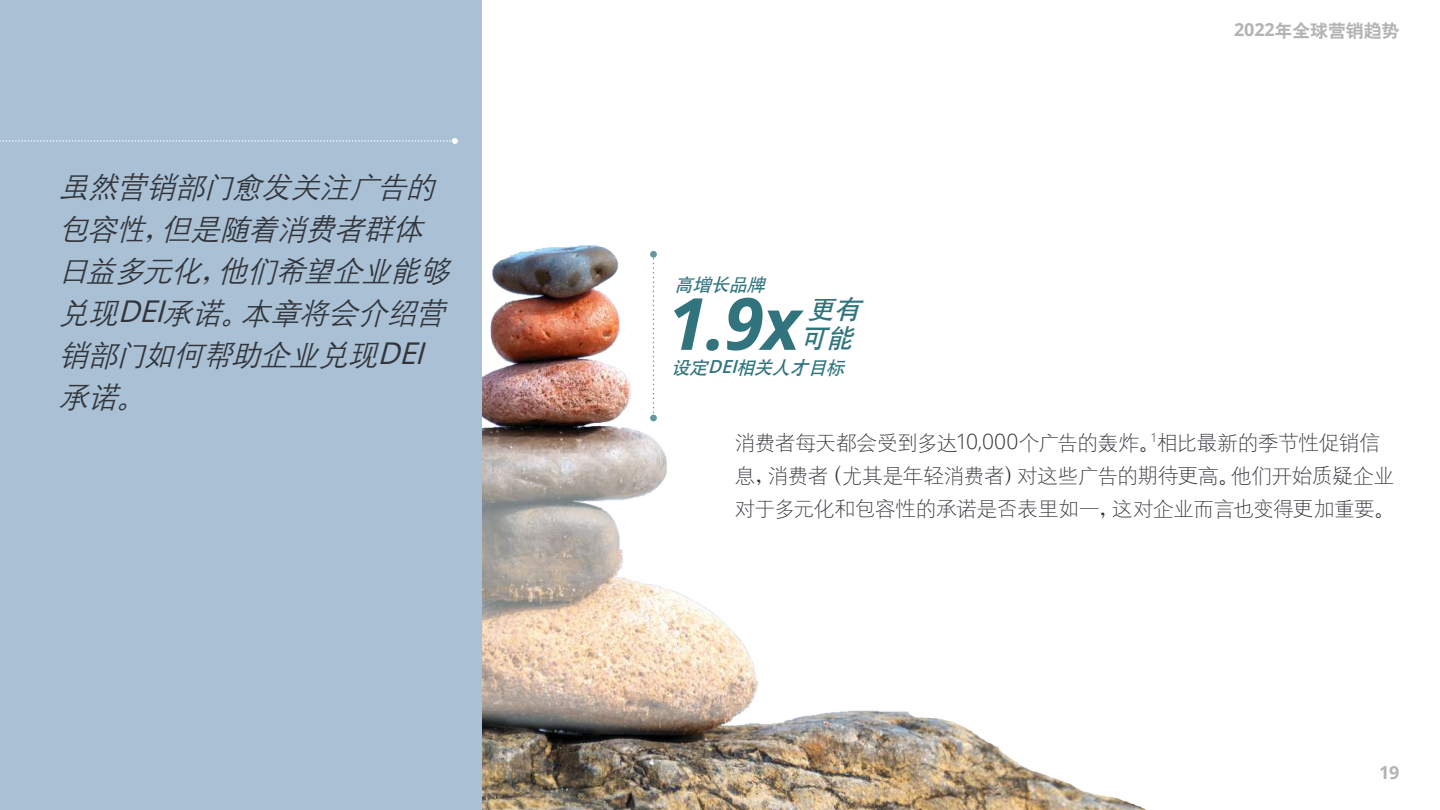
<style>
.page{position:relative;width:1440px;height:810px;background:#fff}
.page>*{position:absolute;margin:0;border:0;box-sizing:border-box;transform-origin:0 0}
.t1{font:italic 700 72px "Open Sans";color:#31747e}
.t2{font:italic 30px/42px "H Yg 2 gj";color:#32343a}
.t3{font:italic 26.1px/28.5px "H Yb 1 gj";color:#31747e}
.t4{font:21px/33px "H Yg 1 gj";letter-spacing:-.04em;color:#32343a}
.t5{font:italic 18px "H Yb 1 gj";color:#31747e}
.t6{font:18px "H Yb 2 gj";letter-spacing:-.01em;color:#b3b3b3}
.t7{font:700 18px "Open Sans";color:#b3b3b3}
.s1{font-family:"H Ya 6 gj"}
.s2{font-family:"Open Sans"}
.s3{font-family:"Open Sans";font-weight:600}
.s4{font-family:"Open Sans";font-weight:700}
.s5{font-family:"Open Sans";font-weight:300}
</style>
<div class="page">
<img style="left:482px;top:245px;width:664px;height:565px">
<svg style="left:653px;top:258px;width:1px;height:157px"></svg>
<div style="left:650px;top:251px;width:7px;height:7px;background:#65979d;border-radius:50%"></div>
<div style="left:650px;top:415px;width:7px;height:6px;background:#65979d;border-radius:50%"></div>
<div style="left:0;top:0;width:482px;height:810px;background:#a9c0d5"></div>
<svg style="left:0;top:138px;width:458px;height:6px"></svg>
<h2 class="t2" style="left:59px;top:166px;width:400px">虽然营销部门愈发关注广告的包容性<span class="s1">，</span>但是随着消费者群体日益多元化<span class="s1">，</span>他们希望企业能够兑现<span class="s2">DEI</span>承诺<span class="s1">。</span>本章将会介绍营销部门如何帮助企业兑现<span class="s2">DEI</span>承诺<span class="s1">。</span></h2>
<p class="t5" style="left:675px;top:276px;width:96px">高增长品牌</p>
<p class="t3" style="left:801px;top:295px;width:68px">更有可能</p>
<h1 class="t1" style="left:668px;top:273px;width:134px">1.9x</h1>
<p class="t5" style="left:672px;top:359px;width:179px">设定<span class="s3">DEI</span>相关人才目标</p>
<p class="t6" style="left:1234px;top:21px;width:167px"><span class="s4">2022</span>年全球营销趋势</p>
<p class="t4" style="left:734px;top:426px;width:662px">消费者每天都会受到多达<span class="s5">10,000</span>个广告的轰炸<span class="s1">。</span><sup>1</sup>相比最新的季节性促销信息<span class="s1">，</span>消费者<span class="s1">（</span>尤其是年轻消费者<span class="s1">）</span>对这些广告的期待更高<span class="s1">。</span>他们开始质疑企业对于多元化和包容性的承诺是否表里如一<span class="s1">，</span>这对企业而言也变得更加重要<span class="s1">。</span></p>
<p class="t7" style="left:1379px;top:760px;width:22px">19</p>
</div>
